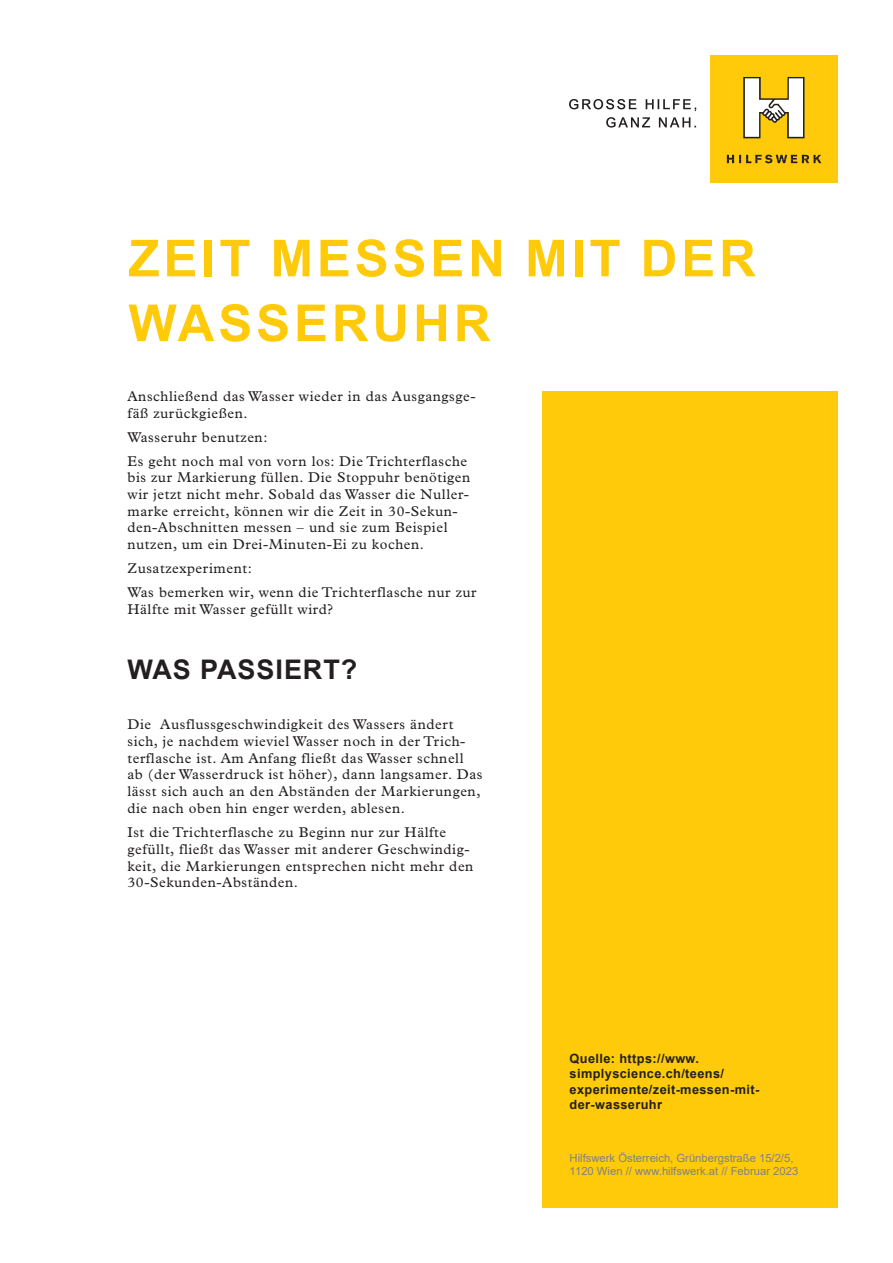
<style>
.page{position:relative;width:893px;height:1263px;background:#fff}
.page>*{position:absolute;margin:0;border:0;box-sizing:border-box;transform-origin:0 0}
.t1{font:700 51px/64.8px "Arial";letter-spacing:.075em;color:#feca0a}
.t2{font:700 27px "Arial";letter-spacing:.035em;color:#231f20}
.t3{font:14.25px/16.6px "Plantin MT Std";letter-spacing:.04em;color:#231f20}
.t4{font:700 12.75px/15.3px "Arial";letter-spacing:.03em;color:#231f20}
.t5{font:11.25px/13.5px "Arial";color:#808285}
</style>
<div class="page">
<svg style="left:606px;top:117px;width:90px;height:11px"></svg>
<svg style="left:569px;top:99px;width:127px;height:12px"></svg>
<div style="left:710px;top:55px;width:128px;height:128px;background:#feca0a"></div>
<svg style="left:727px;top:155px;width:94px;height:8px"></svg>
<svg style="left:743px;top:77px;width:61px;height:61px"></svg>
<div style="left:542px;top:391px;width:296px;height:817px;background:#feca0a"></div>
<h1 class="t1" style="left:128px;top:227px;width:629px">ZEIT MESSEN MIT DER<br>WASSERUHR</h1>
<p class="t3" style="left:127px;top:388px;width:350px">Anschließend das Wasser wieder in das Ausgangsge&shy;fäß zurückgießen.</p>
<p class="t3" style="left:127px;top:425px;width:341px;line-height:24px">Wasseruhr benutzen:<br>Es geht noch mal von vorn los: Die Trichterflasche</p>
<p class="t3" style="left:127px;top:469px;width:344px">bis zur Markierung füllen. Die Stoppuhr benötigen wir jetzt nicht mehr. Sobald das Wasser die Nuller&shy;marke erreicht, können wir die Zeit in 30-Sekun&shy;den-Abschnitten messen – und sie zum Beispiel nutzen, um ein Drei-Minuten-Ei zu kochen.</p>
<p class="t3" style="left:127px;top:556px;width:351px;line-height:24px">Zusatzexperiment:<br>Was bemerken wir, wenn die Trichterflasche nur zur</p>
<p class="t3" style="left:127px;top:601px;width:207px">Hälfte mit Wasser gefüllt wird?</p>
<h2 class="t2" style="left:127px;top:651px;width:231px">WAS PASSIERT?</h2>
<p class="t3" style="left:127px;top:716px;width:356px">Die Ausflussgeschwindigkeit des Wassers ändert sich, je nachdem wieviel Wasser noch in der Trich&shy;terflasche ist. Am Anfang fließt das Wasser schnell ab (der Wasserdruck ist höher), dann langsamer. Das lässt sich auch an den Abständen der Markierungen, die nach oben hin enger werden, ablesen.</p>
<p class="t3" style="left:127px;top:824px;width:347px">Ist die Trichterflasche zu Beginn nur zur Hälfte gefüllt, fließt das Wasser mit anderer Geschwindig&shy;keit, die Markierungen entsprechen nicht mehr den 30-Sekunden-Abständen.</p>
<p class="t4" style="left:570px;top:1051px;width:191px">Quelle: https://www. simplyscience.ch/teens/ experimente/zeit-messen-mit&shy;der-wasseruhr</p>
<p class="t5" style="left:570px;top:1151px;width:230px">Hilfswerk Österreich, Grünbergstraße 15/2/5,<br>1120 Wien // www.hilfswerk.at // Februar 2023</p>
</div>
